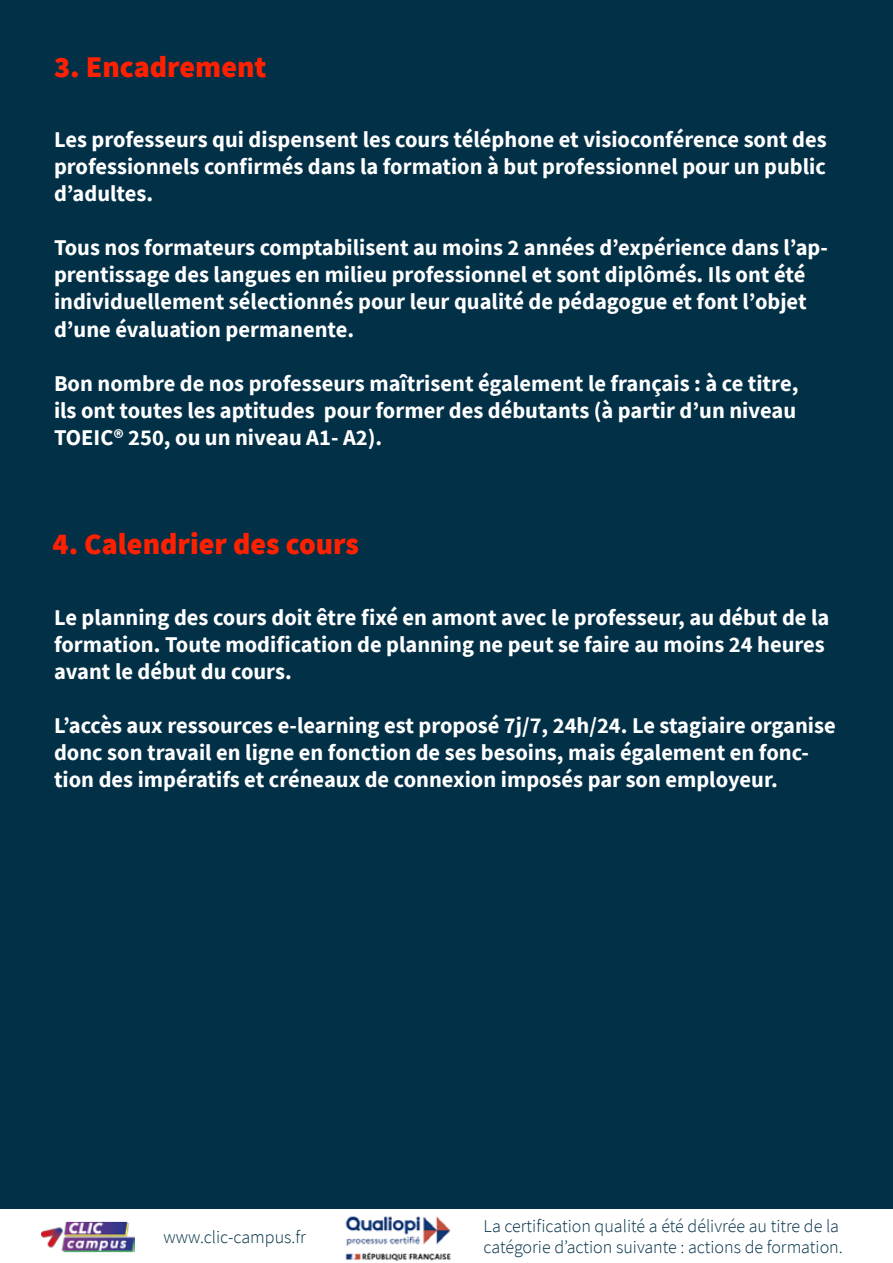
<style>
.page{position:relative;width:893px;height:1263px;background:#023047}
.page>*{position:absolute;margin:0;border:0;box-sizing:border-box;transform-origin:0 0}
.t1{font:900 30px "Source Sans Pro";color:#ff2000}
.t2{font:700 22.5px/27px "Source Sans Pro";color:#fff}
.t3{font:300 18px/21.6px "Source Sans Pro";color:#023047}
</style>
<div class="page">
<div style="left:0;top:1209px;width:893px;height:54px;background:#fff"></div>
<img style="left:42px;top:1221px;width:92px;height:32px">
<img style="left:345px;top:1216px;width:106px;height:45px">
<h1 class="t1" style="left:54px;top:46px;width:214px">3. Encadrement</h1>
<p class="t2" style="left:54px;top:126px;width:774px;text-align:justify">Les professeurs qui dispensent les cours téléphone et visioconférence sont des professionnels confirmés dans la formation à but professionnel pour un public d’adultes.</p>
<p class="t2" style="left:54px;top:234px;width:775px">Tous nos formateurs comptabilisent au moins 2 années d’expérience dans l’ap&shy;prentissage des langues en milieu professionnel et sont diplômés. Ils ont été individuellement sélectionnés pour leur qualité de pédagogue et font l’objet d’une évaluation permanente.</p>
<p class="t2" style="left:54px;top:369px;width:746px;text-align:justify">Bon nombre de nos professeurs maîtrisent également le français : à ce titre, ils ont toutes les aptitudes pour former des débutants (à partir d’un niveau TOEIC® 250, ou un niveau A1- A2).</p>
<h1 class="t1" style="left:52px;top:523px;width:308px">4. Calendrier des cours</h1>
<p class="t2" style="left:54px;top:604px;width:777px">Le planning des cours doit être fixé en amont avec le professeur, au début de la formation. Toute modification de planning ne peut se faire au moins 24 heures avant le début du cours.</p>
<p class="t2" style="left:54px;top:712px;width:783px">L’accès aux ressources e-learning est proposé 7j/7, 24h/24. Le stagiaire organise donc son travail en ligne en fonction de ses besoins, mais également en fonc&shy;tion des impératifs et créneaux de connexion imposés par son employeur.</p>
<p class="t3" style="left:163px;top:1226px;width:144px">www.clic-campus.fr</p>
<p class="t3" style="left:484px;top:1215px;width:361px">La certification qualité a été délivrée au titre de la catégorie d’action suivante : actions de formation.</p>
</div>
